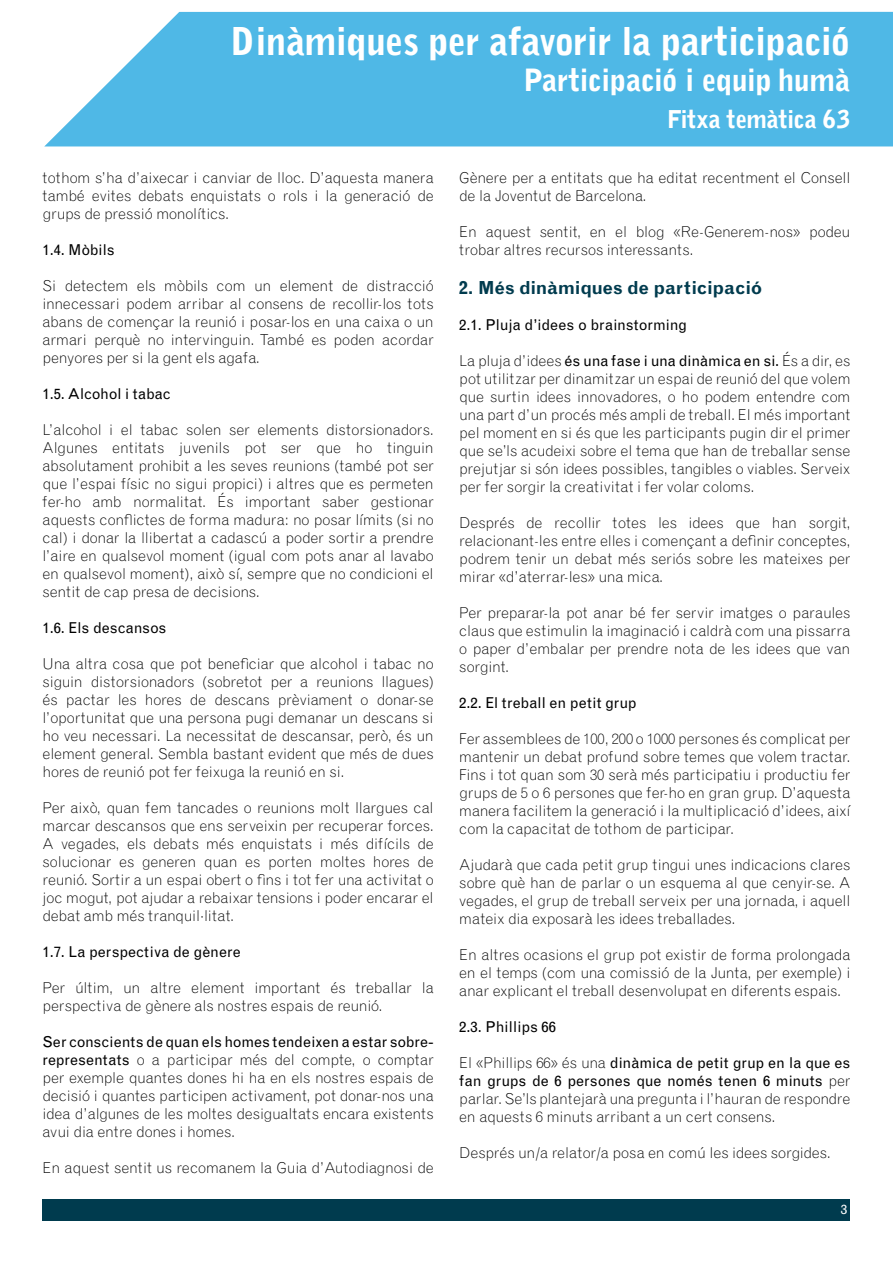
<style>
.page{position:relative;width:893px;height:1263px;background:#fff}
.page>*{position:absolute;margin:0;border:0;box-sizing:border-box;transform-origin:0 0}
.t1{font:900 37.5px "Grotesque MT Std";letter-spacing:-.03em;color:#fff}
.t2{font:900 30px "Grotesque MT Std";letter-spacing:-.025em;color:#fff}
.t3{font:900 24px "Grotesque MT Std";letter-spacing:-.03em;color:#fff}
.t4{font:700 18px "Grotesque MT Std";letter-spacing:-.015em;color:#003b4e}
.t5{font:300 15px/18px "Grotesque MT Std";letter-spacing:-.01em;color:#000;text-align:justify}
.t6{font:15px "Grotesque MT Std";color:#000}
.t7{font:13.5px "Grotesque MT Std";color:#fff}
.s1{font-weight:400}
</style>
<div class="page">
<div style="left:43px;top:1199px;width:807px;height:21px;background:#003b4e"></div>
<svg style="left:45px;top:12px;width:848px;height:134px;background:#5dbde8"></svg>
<h1 class="t1" style="left:230px;top:18px;width:622px">Dinàmiques per afavorir la participació</h1>
<h2 class="t2" style="left:523px;top:61px;width:329px">Participació i equip humà</h2>
<h3 class="t3" style="left:667px;top:105px;width:185px">Fitxa temàtica 63</h3>
<p class="t5" style="left:43px;top:169px;width:393px">tothom s’ha d’aixecar i canviar de lloc. D’aquesta manera també evites debats enquistats o rols i la generació de grups de pressió monolítics.</p>
<p class="t6" style="left:43px;top:241px;width:74px">1.4. Mòbils</p>
<p class="t5" style="left:43px;top:277px;width:393px">Si detectem els mòbils com un element de distracció innecessari podem arribar al consens de recollir-los tots abans de començar la reunió i posar-los en una caixa o un armari perquè no intervinguin. També es poden acordar penyores per si la gent els agafa.</p>
<p class="t6" style="left:43px;top:385px;width:130px">1.5. Alcohol i tabac</p>
<p class="t5" style="left:43px;top:421px;width:393px">L’alcohol i el tabac solen ser elements distorsionadors.<br>Algunes entitats juvenils pot ser que ho tinguin absolutament prohibit a les seves reunions (també pot ser que l’espai físic no sigui propici) i altres que es permeten fer-ho amb normalitat. És important saber gestionar aquests conflictes de forma madura: no posar límits (si no cal) i donar la llibertat a cadascú a poder sortir a prendre l’aire en qualsevol moment (igual com pots anar al lavabo en qualsevol moment), això sí, sempre que no condicioni el sentit de cap presa de decisions.</p>
<p class="t6" style="left:43px;top:619px;width:126px">1.6. Els descansos</p>
<p class="t5" style="left:43px;top:655px;width:393px">Una altra cosa que pot beneficiar que alcohol i tabac no siguin distorsionadors (sobretot per a reunions llagues) és pactar les hores de descans prèviament o donar-se l’oportunitat que una persona pugi demanar un descans si ho veu necessari. La necessitat de descansar, però, és un element general. Sembla bastant evident que més de dues hores de reunió pot fer feixuga la reunió en si.</p>
<p class="t5" style="left:43px;top:799px;width:393px">Per això, quan fem tancades o reunions molt llargues cal marcar descansos que ens serveixin per recuperar forces.<br>A vegades, els debats més enquistats i més difícils de solucionar es generen quan es porten moltes hores de reunió. Sortir a un espai obert o fins i tot fer una activitat o joc mogut, pot ajudar a rebaixar tensions i poder encarar el debat amb més tranquil·litat.</p>
<p class="t6" style="left:43px;top:943px;width:200px">1.7. La perspectiva de gènere</p>
<p class="t5" style="left:43px;top:979px;width:393px">Per últim, un altre element important és treballar la perspectiva de gènere als nostres espais de reunió.</p>
<p class="t5" style="left:43px;top:1033px;width:393px"><span class="s1">Ser conscients de quan els homes tendeixen a estar sobre&shy;representats</span> o a participar més del compte, o comptar per exemple quantes dones hi ha en els nostres espais de decisió i quantes participen activament, pot donar-nos una idea d’algunes de les moltes desigualtats encara existents avui dia entre dones i homes.</p>
<p class="t5" style="left:43px;top:1159px;width:393px">En aquest sentit us recomanem la Guia d’Autodiagnosi de</p>
<p class="t5" style="left:459px;top:169px;width:393px">Gènere per a entitats que ha editat recentment el Consell de la Joventut de Barcelona.</p>
<p class="t5" style="left:459px;top:223px;width:393px">En aquest sentit, en el blog «Re-Generem-nos» podeu trobar altres recursos interessants.</p>
<p class="t4" style="left:459px;top:277px;width:305px">2. Més dinàmiques de participació</p>
<p class="t6" style="left:459px;top:316px;width:229px">2.1. Pluja d’idees o brainstorming</p>
<p class="t5" style="left:459px;top:352px;width:393px">La pluja d’idees <span class="s1">és una fase i una dinàmica en si.</span> És a dir, es pot utilitzar per dinamitzar un espai de reunió del que volem que surtin idees innovadores, o ho podem entendre com una part d’un procés més ampli de treball. El més important pel moment en si és que les participants pugin dir el primer que se’ls acudeixi sobre el tema que han de treballar sense prejutjar si són idees possibles, tangibles o viables. Serveix per fer sorgir la creativitat i fer volar coloms.</p>
<p class="t5" style="left:459px;top:514px;width:393px">Després de recollir totes les idees que han sorgit, relacionant-les entre elles i començant a definir conceptes, podrem tenir un debat més seriós sobre les mateixes per mirar «d’aterrar-les» una mica.</p>
<p class="t5" style="left:459px;top:604px;width:393px">Per preparar-la pot anar bé fer servir imatges o paraules claus que estimulin la imaginació i caldrà com una pissarra o paper d’embalar per prendre nota de les idees que van sorgint.</p>
<p class="t6" style="left:459px;top:694px;width:179px">2.2. El treball en petit grup</p>
<p class="t5" style="left:459px;top:730px;width:393px">Fer assemblees de 100, 200 o 1000 persones és complicat per mantenir un debat profund sobre temes que volem tractar.<br>Fins i tot quan som 30 serà més participatiu i productiu fer grups de 5 o 6 persones que fer-ho en gran grup. D’aquesta manera facilitem la generació i la multiplicació d’idees, així com la capacitat de tothom de participar.</p>
<p class="t5" style="left:459px;top:856px;width:393px">Ajudarà que cada petit grup tingui unes indicacions clares sobre què han de parlar o un esquema al que cenyir-se. A vegades, el grup de treball serveix per una jornada, i aquell mateix dia exposarà les idees treballades.</p>
<p class="t5" style="left:459px;top:946px;width:393px">En altres ocasions el grup pot existir de forma prolongada en el temps (com una comissió de la Junta, per exemple) i anar explicant el treball desenvolupat en diferents espais.</p>
<p class="t6" style="left:459px;top:1018px;width:98px">2.3. Phillips 66</p>
<p class="t5" style="left:459px;top:1054px;width:393px">El «Phillips 66» és una <span class="s1">dinàmica de petit grup en la que es fan grups de 6 persones que només tenen 6 minuts</span> per parlar. Se’ls plantejarà una pregunta i l’hauran de respondre en aquests 6 minuts arribant a un cert consens.</p>
<p class="t5" style="left:459px;top:1144px;width:373px">Després un/a relator/a posa en comú les idees sorgides.</p>
<p class="t7" style="left:841px;top:1202px;width:8px">3</p>
</div>
